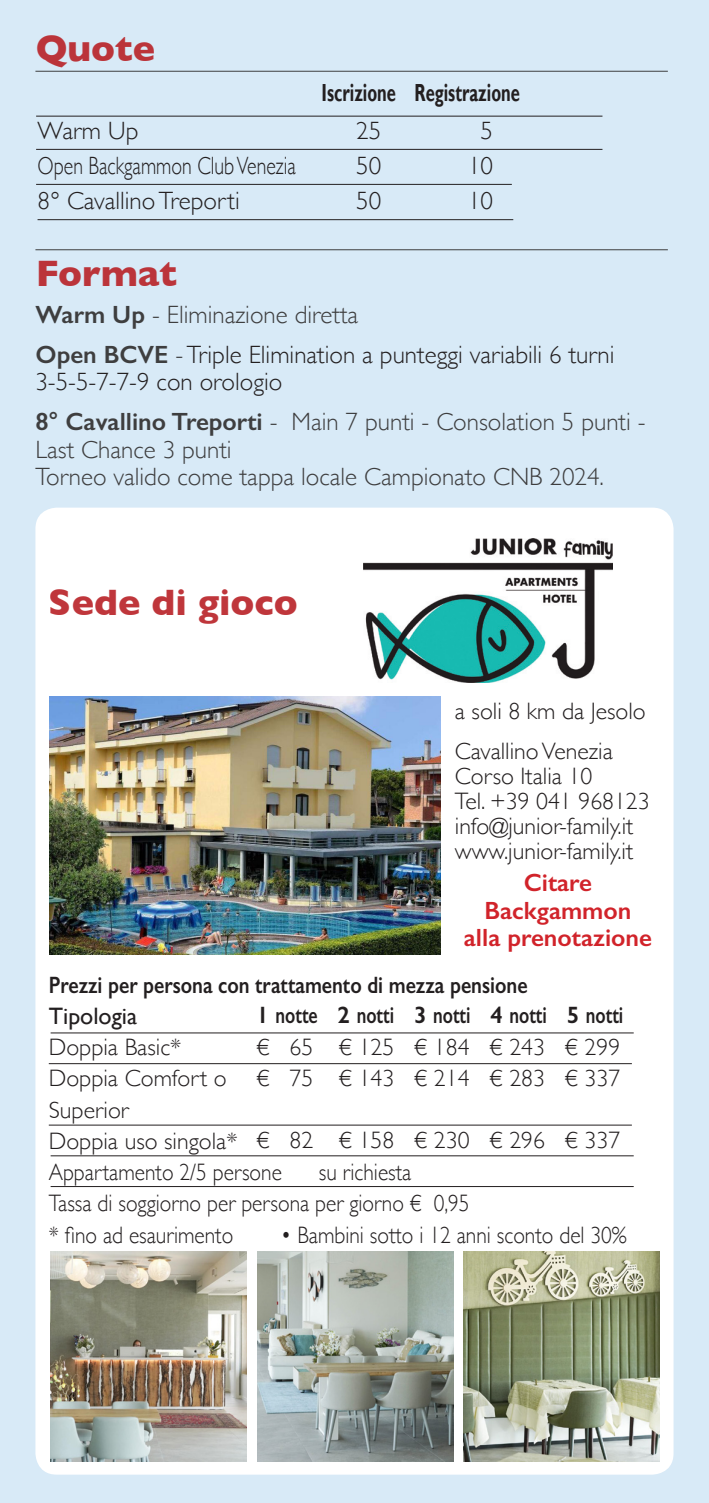
<style>
.page{position:relative;width:709px;height:1503px;background:#fff}
.page>*{position:absolute;margin:0;border:0;box-sizing:border-box;transform-origin:0 0}
.t1{font:700 37.5px "Gill Sans";color:#b82025}
.t2{font:300 25px/27.5px "Gill Sans";color:#3e3e3f}
.t3{font:300 25px "Gill Sans";color:#231f20}
.t4{font:600 25px "Gill Sans";color:#d1232a}
.t5{font:300 25px "Gill Sans";color:#231f20;scale:.79 1}
.t6{font:700 24.75px "Gill Sans";color:#231f20;scale:.67 1}
.t7{font:300 23.75px "Gill Sans";color:#231f20}
.t8{font:300 23.75px "Gill Sans";color:#231f20;scale:.9 1}
.t9{font:600 23.75px "Gill Sans";color:#231f20;scale:.84 1}
.t10{font:600 23.75px "Gill Sans";color:#231f20}
.t11{font:23.75px "Gill Sans";color:#231f20}
.s1{font-weight:600}
.s2{font-weight:600;color:#3e3e3f}
.s3{color:#3e3e3f}
</style>
<div class="page">
<div style="left:0;top:0;width:709px;height:1502px;background:#d8eaf7"></div>
<hr style="left:36px;top:116px;width:566px;height:1px;background:#231f20">
<hr style="left:36px;top:149px;width:566px;height:1px;background:#231f20">
<hr style="left:36px;top:184px;width:476px;height:1px;background:#231f20">
<hr style="left:38px;top:219px;width:475px;height:1px;background:#231f20">
<div style="left:35px;top:507px;width:638px;height:967px;background:#fff;border-radius:21px"></div>
<img style="left:49px;top:696px;width:392px;height:258px">
<hr style="left:49px;top:1063px;width:583px;height:1px;background:#231f20">
<hr style="left:51px;top:1032px;width:582px;height:1px;background:#231f20">
<hr style="left:49px;top:1124px;width:583px;height:1px;background:#231f20">
<hr style="left:51px;top:1155px;width:582px;height:1px;background:#231f20">
<hr style="left:51px;top:1186px;width:582px;height:1px;background:#231f20">
<hr style="left:35px;top:71px;width:633px;height:1px;background:#3e3e3f">
<img style="left:363px;top:539px;width:249px;height:143px">
<hr style="left:35px;top:249px;width:633px;height:1px;background:#3e3e3f">
<img style="left:51px;top:1251px;width:195px;height:210px">
<img style="left:257px;top:1251px;width:196px;height:210px">
<img style="left:463px;top:1251px;width:196px;height:210px">
<h1 class="t1" style="left:35px;top:19px;width:121px">Quote</h1>
<p class="t3" style="left:38px;top:111px;width:102px">Warm Up</p>
<p class="t5" style="left:38px;top:146px;width:328px">Open Backgammon Club Venezia</p>
<p class="t3" style="left:38px;top:181px;width:204px">8° Cavallino Treporti</p>
<h1 class="t1" style="left:35px;top:243px;width:143px">Format</h1>
<p class="t6" style="left:321px;top:78px;width:297px">Iscrizione Registrazione</p>
<p class="t3" style="left:356px;top:111px;width:26px">25</p>
<p class="t3" style="left:356px;top:146px;width:26px">50</p>
<p class="t3" style="left:356px;top:181px;width:26px">50</p>
<p class="t3" style="left:480px;top:111px;width:14px">5</p>
<p class="t3" style="left:468px;top:146px;width:26px">10</p>
<p class="t3" style="left:468px;top:181px;width:26px">10</p>
<p class="t2" style="left:35px;top:299px;width:324px"><span class="s1">Warm Up</span> - Eliminazione diretta</p>
<p class="t3" style="left:35px;top:335px;width:580px"><span class="s2">Open BCVE</span> <span class="s3">-</span> Triple Elimination a punteggi variabili 6 turni</p>
<p class="t3" style="left:35px;top:362px;width:248px">3-5-5-7-7-9 con orologio</p>
<p class="t2" style="left:35px;top:407px;width:611px"><span class="s1">8° Cavallino Treporti</span> - Main 7 punti - Consolation 5 punti -<br>Last Chance 3 punti</p>
<p class="t2" style="left:35px;top:462px;width:570px">Torneo valido come tappa locale Campionato CNB 2024.</p>
<h1 class="t1" style="left:49px;top:572px;width:250px">Sede di gioco</h1>
<p class="t7" style="left:455px;top:692px;width:192px">a soli 8 km da Jesolo</p>
<p class="t7" style="left:455px;top:732px;width:159px">Cavallino Venezia</p>
<p class="t7" style="left:455px;top:757px;width:139px">Corso Italia 10</p>
<p class="t7" style="left:455px;top:782px;width:196px">Tel. +39 041 968123</p>
<p class="t7" style="left:455px;top:807px;width:180px">info@junior-family.it</p>
<p class="t7" style="left:455px;top:832px;width:180px">www.junior-family.it</p>
<p class="t4" style="left:523px;top:867px;width:70px">Citare</p>
<p class="t4" style="left:484px;top:895px;width:148px">Backgammon</p>
<p class="t4" style="left:464px;top:922px;width:190px">alla prenotazione</p>
<p class="t9" style="left:49px;top:970px;width:571px">Prezzi per persona con trattamento di mezza pensione</p>
<p class="t11" style="left:49px;top:1001px;width:90px">Tipologia</p>
<p class="t7" style="left:49px;top:1028px;width:134px">Doppia Basic*</p>
<p class="t7" style="left:49px;top:1059px;width:179px">Doppia Comfort o</p>
<p class="t7" style="left:49px;top:1091px;width:82px">Superior</p>
<p class="t7" style="left:49px;top:1122px;width:190px">Doppia uso singola*</p>
<p class="t8" style="left:49px;top:1153px;width:260px">Appartamento 2/5 persone</p>
<p class="t8" style="left:319px;top:1153px;width:104px">su richiesta</p>
<p class="t8" style="left:49px;top:1184px;width:469px">Tassa di soggiorno per persona per giorno € 0,95</p>
<p class="t8" style="left:49px;top:1216px;width:206px">* fino ad esaurimento</p>
<p class="t8" style="left:281px;top:1216px;width:386px">• Bambini sotto i 12 anni sconto del 30%</p>
<p class="t10" style="left:256px;top:1001px;width:368px">1 notte 2 notti 3 notti 4 notti 5 notti</p>
<p class="t7" style="left:256px;top:1028px;width:365px">€ 65 € 125 € 184 € 243 € 299</p>
<p class="t7" style="left:256px;top:1059px;width:365px">€ 75 € 143 € 214 € 283 € 337</p>
<p class="t7" style="left:256px;top:1121px;width:365px">€ 82 € 158 € 230 € 296 € 337</p>
</div>
